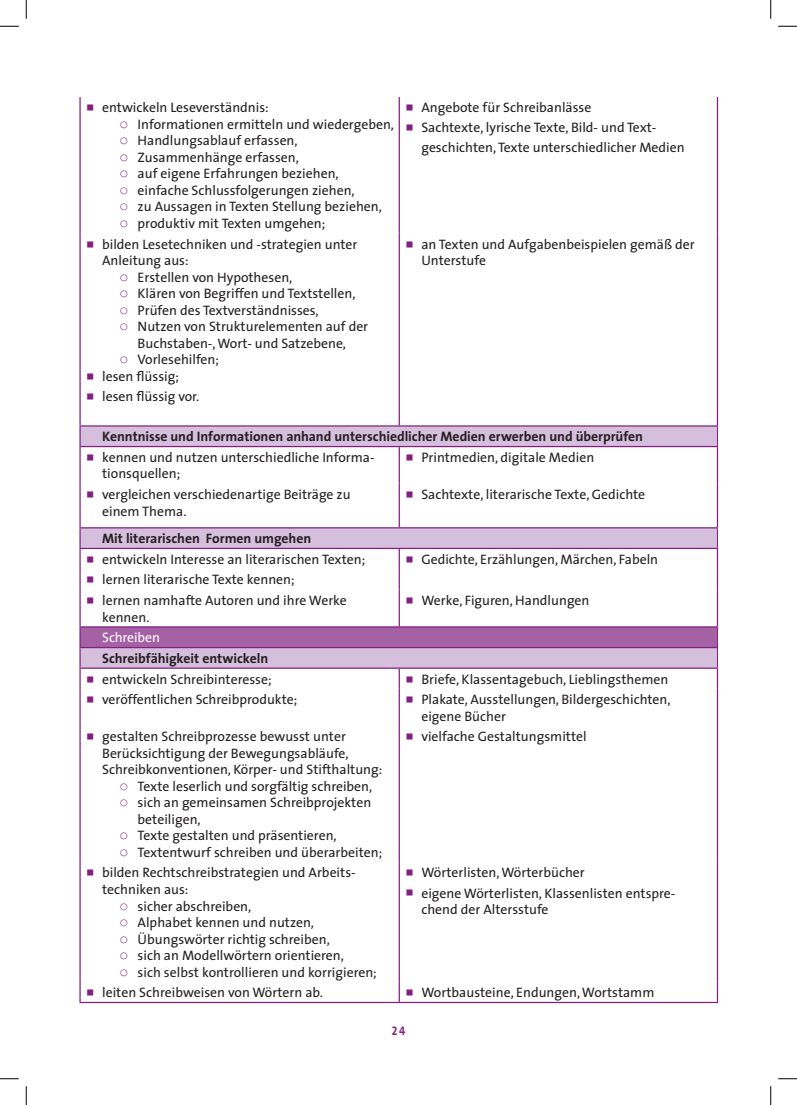
<style>
.page{position:relative;width:797px;height:1105px;background:#fff}
.page>*{position:absolute;margin:0;border:0;box-sizing:border-box;transform-origin:0 0}
.t1{font:15px/20px "Letter Gothic Std";color:#831f81}
.t2{font:13.75px/16.5px "The Sans";color:#231f20}
.t3{font:700 13.75px "The Sans";letter-spacing:-.005em;color:#231f20}
.t4{font:13.75px/16.5px "Courier Std";color:#831f81;text-align:justify}
.t5{font:13.75px "The Sans";letter-spacing:-.01em;color:#fff}
.t6{font:12.5px "The Sans Bold Caps";color:#831f81;scale:.9 1}
.s1{font-family:"Letter Gothic Std";font-size:15px;color:#831f81}
</style>
<div class="page">
<svg style="left:81px;top:427px;width:636px;height:240px"></svg>
<div style="left:80px;top:627px;width:637px;height:20px;background:#a462a5"></div>
<hr style="left:79px;top:669px;width:2px;height:20px;background:#831f81">
<hr style="left:79px;top:689px;width:2px;height:37px;background:#831f81">
<hr style="left:79px;top:726px;width:2px;height:136px;background:#831f81">
<hr style="left:79px;top:862px;width:2px;height:120px;background:#831f81">
<hr style="left:79px;top:982px;width:2px;height:20px;background:#831f81">
<hr style="left:398px;top:669px;width:2px;height:20px;background:#831f81">
<hr style="left:716px;top:669px;width:2px;height:20px;background:#831f81">
<hr style="left:398px;top:689px;width:2px;height:37px;background:#831f81">
<hr style="left:716px;top:689px;width:2px;height:37px;background:#831f81">
<hr style="left:398px;top:726px;width:2px;height:136px;background:#831f81">
<hr style="left:716px;top:726px;width:2px;height:136px;background:#831f81">
<hr style="left:398px;top:862px;width:2px;height:120px;background:#831f81">
<hr style="left:716px;top:862px;width:2px;height:120px;background:#831f81">
<hr style="left:398px;top:982px;width:2px;height:20px;background:#831f81">
<hr style="left:716px;top:982px;width:2px;height:20px;background:#831f81">
<hr style="left:79px;top:549px;width:2px;height:20px;background:#831f81">
<hr style="left:79px;top:569px;width:2px;height:21px;background:#831f81">
<hr style="left:79px;top:590px;width:2px;height:36px;background:#831f81">
<hr style="left:398px;top:549px;width:2px;height:20px;background:#831f81">
<hr style="left:716px;top:549px;width:2px;height:20px;background:#831f81">
<hr style="left:716px;top:569px;width:2px;height:21px;background:#831f81">
<hr style="left:398px;top:569px;width:2px;height:21px;background:#831f81">
<hr style="left:398px;top:590px;width:2px;height:36px;background:#831f81">
<hr style="left:716px;top:590px;width:2px;height:36px;background:#831f81">
<hr style="left:79px;top:447px;width:2px;height:37px;background:#831f81">
<hr style="left:79px;top:484px;width:2px;height:43px;background:#831f81">
<hr style="left:398px;top:447px;width:2px;height:37px;background:#831f81">
<hr style="left:716px;top:447px;width:2px;height:37px;background:#831f81">
<hr style="left:398px;top:484px;width:2px;height:43px;background:#831f81">
<hr style="left:716px;top:484px;width:2px;height:43px;background:#831f81">
<hr style="left:79px;top:97px;width:2px;height:136px;background:#831f81">
<hr style="left:79px;top:233px;width:2px;height:192px;background:#831f81">
<hr style="left:398px;top:97px;width:2px;height:136px;background:#831f81">
<hr style="left:716px;top:97px;width:2px;height:136px;background:#831f81">
<hr style="left:398px;top:233px;width:2px;height:192px;background:#831f81">
<hr style="left:716px;top:233px;width:2px;height:192px;background:#831f81">
<hr style="left:79px;top:627px;width:2px;height:20px;background:#831f81">
<hr style="left:79px;top:626px;width:639px;height:1px;background:#831f81">
<hr style="left:79px;top:1002px;width:639px;height:1px;background:#831f81">
<svg style="left:79px;top:648px;width:2px;height:19px"></svg>
<hr style="left:79px;top:647px;width:638px;height:1px;background:#831f81">
<svg style="left:717px;top:627px;width:1px;height:40px"></svg>
<hr style="left:79px;top:667px;width:639px;height:2px;background:#831f81">
<hr style="left:79px;top:528px;width:2px;height:20px;background:#831f81">
<hr style="left:79px;top:527px;width:639px;height:1px;background:#831f81">
<svg style="left:717px;top:528px;width:1px;height:20px"></svg>
<hr style="left:79px;top:548px;width:639px;height:1px;background:#831f81">
<svg style="left:79px;top:427px;width:2px;height:19px"></svg>
<hr style="left:79px;top:425px;width:639px;height:2px;background:#831f81">
<svg style="left:717px;top:427px;width:1px;height:19px"></svg>
<hr style="left:79px;top:446px;width:639px;height:1px;background:#831f81">
<svg style="left:0;top:25px;width:19px;height:2px"></svg>
<svg style="left:778px;top:25px;width:19px;height:2px"></svg>
<svg style="left:0;top:1078px;width:19px;height:1px"></svg>
<svg style="left:778px;top:1078px;width:19px;height:1px"></svg>
<svg style="left:25px;top:0;width:2px;height:19px"></svg>
<svg style="left:25px;top:1086px;width:2px;height:19px"></svg>
<svg style="left:770px;top:0;width:1px;height:19px"></svg>
<svg style="left:770px;top:1086px;width:1px;height:19px"></svg>
<p class="t1" style="left:86px;top:98px;width:10px">■</p>
<p class="t1" style="left:86px;top:234px;width:10px">■</p>
<p class="t1" style="left:86px;top:366px;width:10px">■ ■</p>
<p class="t2" style="left:138px;top:99px;width:258px;text-indent:-35px">entwickeln Leseverständnis:<br>Informationen ermitteln und wiedergeben, Handlungsablauf erfassen, Zusammenhänge erfassen,<br>auf eigene Erfahrungen beziehen,<br>einfache Schlussfolgerungen ziehen,<br>zu Aussagen in Texten Stellung beziehen, produktiv mit Texten umgehen;</p>
<p class="t4" style="left:120px;top:117px;width:10px">○ ○ ○ ○ ○ ○ ○</p>
<p class="t2" style="left:102px;top:235px;width:257px">bilden Lesetechniken und -strategien unter</p>
<p class="t2" style="left:102px;top:252px;width:88px">Anleitung aus:</p>
<p class="t2" style="left:138px;top:268px;width:156px">Erstellen von Hypothesen,</p>
<p class="t2" style="left:138px;top:285px;width:219px">Klären von Begriffen und Textstellen,</p>
<p class="t2" style="left:138px;top:301px;width:182px">Prüfen des Textverständnisses,</p>
<p class="t2" style="left:138px;top:318px;width:232px">Nutzen von Strukturelementen auf der</p>
<p class="t2" style="left:138px;top:334px;width:210px">Buchstaben-, Wort- und Satzebene,</p>
<p class="t2" style="left:138px;top:351px;width:83px">Vorlesehilfen;</p>
<p class="t2" style="left:102px;top:367px;width:78px">lesen flüssig;</p>
<p class="t2" style="left:102px;top:387px;width:99px">lesen flüssig vor.</p>
<p class="t4" style="left:120px;top:269px;width:10px">○ ○ ○ ○</p>
<p class="t4" style="left:120px;top:352px;width:10px">○</p>
<p class="t1" style="left:405px;top:98px;width:11px">■ ■</p>
<p class="t2" style="left:421px;top:97px;width:265px;line-height:20px">Angebote für Schreibanlässe<br>Sachtexte, lyrische Texte, Bild- und Text&shy;geschichten, Texte unterschiedlicher Medien</p>
<p class="t1" style="left:405px;top:234px;width:11px">■</p>
<p class="t2" style="left:421px;top:235px;width:275px">an Texten und Aufgabenbeispielen gemäß der<br>Unterstufe</p>
<p class="t3" style="left:102px;top:425px;width:542px">Kenntnisse und Informationen anhand unterschiedlicher Medien erwerben und überprüfen</p>
<p class="t2" style="left:102px;top:449px;width:272px">kennen und nutzen unterschiedliche Informa&shy;tionsquellen;</p>
<p class="t1" style="left:86px;top:447px;width:10px">■</p>
<p class="t2" style="left:405px;top:449px;width:191px"><span class="s1">■</span> Printmedien, digitale Medien</p>
<p class="t2" style="left:102px;top:486px;width:250px">vergleichen verschiedenartige Beiträge zu einem Thema.</p>
<p class="t1" style="left:86px;top:484px;width:10px">■</p>
<p class="t2" style="left:405px;top:486px;width:242px"><span class="s1">■</span> Sachtexte, literarische Texte, Gedichte</p>
<p class="t3" style="left:102px;top:527px;width:211px">Mit literarischen Formen umgehen</p>
<p class="t2" style="left:86px;top:550px;width:281px"><span class="s1">■</span> entwickeln Interesse an literarischen Texten;</p>
<p class="t2" style="left:405px;top:550px;width:254px"><span class="s1">■</span> Gedichte, Erzählungen, Märchen, Fabeln</p>
<p class="t2" style="left:102px;top:569px;width:246px;line-height:20.6px;text-indent:-16px"><span class="s1">■</span> lernen literarische Texte kennen;<br>lernen namhafte Autoren und ihre Werke</p>
<p class="t2" style="left:102px;top:608px;width:49px">kennen.</p>
<p class="t1" style="left:86px;top:590px;width:10px">■</p>
<p class="t2" style="left:405px;top:592px;width:186px"><span class="s1">■</span> Werke, Figuren, Handlungen</p>
<p class="t5" style="left:102px;top:626px;width:59px">Schreiben</p>
<p class="t3" style="left:102px;top:647px;width:168px">Schreibfähigkeit entwickeln</p>
<p class="t2" style="left:86px;top:670px;width:187px"><span class="s1">■</span> entwickeln Schreibinteresse;</p>
<p class="t2" style="left:405px;top:670px;width:265px"><span class="s1">■</span> Briefe, Klassentagebuch, Lieblingsthemen</p>
<p class="t2" style="left:86px;top:691px;width:213px"><span class="s1">■</span> veröffentlichen Schreibprodukte;</p>
<p class="t2" style="left:421px;top:691px;width:251px">Plakate, Ausstellungen, Bildergeschichten, eigene Bücher</p>
<p class="t1" style="left:405px;top:689px;width:11px">■</p>
<p class="t1" style="left:86px;top:726px;width:10px">■</p>
<p class="t1" style="left:86px;top:863px;width:10px">■</p>
<p class="t2" style="left:102px;top:728px;width:245px">gestalten Schreibprozesse bewusst unter</p>
<p class="t2" style="left:102px;top:744px;width:248px">Berücksichtigung der Bewegungsabläufe,</p>
<p class="t2" style="left:102px;top:761px;width:282px">Schreibkonventionen, Körper- und Stifthaltung:</p>
<p class="t2" style="left:138px;top:777px;width:236px">Texte leserlich und sorgfältig schreiben,</p>
<p class="t2" style="left:138px;top:794px;width:235px">sich an gemeinsamen Schreibprojekten</p>
<p class="t2" style="left:138px;top:810px;width:65px">beteiligen,</p>
<p class="t2" style="left:138px;top:827px;width:201px">Texte gestalten und präsentieren,</p>
<p class="t2" style="left:138px;top:843px;width:246px">Textentwurf schreiben und überarbeiten;</p>
<p class="t4" style="left:120px;top:778px;width:10px">○ ○</p>
<p class="t4" style="left:120px;top:828px;width:10px">○ ○</p>
<p class="t2" style="left:102px;top:864px;width:253px">bilden Rechtschreibstrategien und Arbeits-</p>
<p class="t2" style="left:102px;top:881px;width:88px">techniken aus:</p>
<p class="t2" style="left:138px;top:897px;width:115px">sicher abschreiben,</p>
<p class="t2" style="left:138px;top:914px;width:178px">Alphabet kennen und nutzen,</p>
<p class="t2" style="left:138px;top:930px;width:194px">Übungswörter richtig schreiben,</p>
<p class="t2" style="left:138px;top:947px;width:208px">sich an Modellwörtern orientieren,</p>
<p class="t2" style="left:138px;top:963px;width:241px">sich selbst kontrollieren und korrigieren;</p>
<p class="t4" style="left:120px;top:898px;width:10px">○ ○ ○ ○ ○</p>
<p class="t2" style="left:405px;top:728px;width:183px"><span class="s1">■</span> vielfache Gestaltungsmittel</p>
<p class="t1" style="left:405px;top:863px;width:11px">■ ■</p>
<p class="t2" style="left:421px;top:862px;width:255px;line-height:20px">Wörterlisten, Wörterbücher<br>eigene Wörterlisten, Klassenlisten entspre-</p>
<p class="t2" style="left:421px;top:901px;width:129px">chend der Altersstufe</p>
<p class="t2" style="left:86px;top:984px;width:238px"><span class="s1">■</span> leiten Schreibweisen von Wörtern ab.</p>
<p class="t2" style="left:405px;top:984px;width:251px"><span class="s1">■</span> Wortbausteine, Endungen, Wortstamm</p>
<p class="t6" style="left:392px;top:1020px;width:12px">24</p>
</div>
